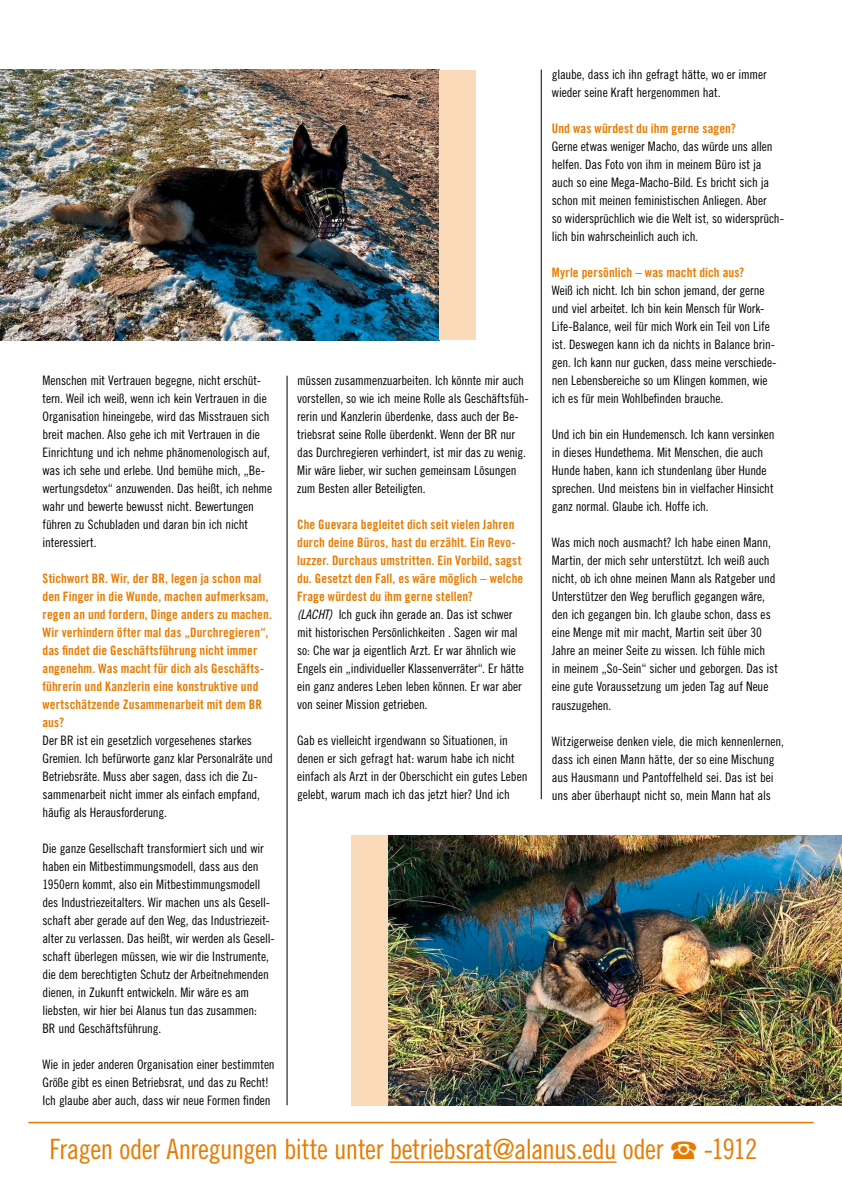
<style>
.page{position:relative;width:842px;height:1191px;background:#fff}
.page>*{position:absolute;margin:0;border:0;box-sizing:border-box;transform-origin:0 0}
.t1{font:28px "Trade Gothic LT Std Cn 18";letter-spacing:-.02em;color:#e77b00}
.t2{font:13px/18px "Trade Gothic LT Std Cn 18";letter-spacing:-.01em;color:#000}
.t3{font:13px/18px "Trade Gothic LT Std Bd Cn 20";letter-spacing:.005em;color:#e77b00}
.s1{font-family:"Trade Gothic LT Std Cn 18 Obl"}
</style>
<div class="page">
<hr style="left:390px;top:1161px;width:227px;height:1px;background:#e77b00">
<hr style="left:28px;top:1121px;width:786px;height:2px;background:#e77b00">
<hr style="left:287px;top:376px;width:1px;height:729px;background:#000">
<hr style="left:541px;top:69px;width:1px;height:730px;background:#000">
<img style="left:0;top:70px;width:439px;height:270px">
<img style="left:388px;top:835px;width:454px;height:270px">
<div style="left:439px;top:70px;width:37px;height:269px;background:#fadab9"></div>
<div style="left:351px;top:835px;width:37px;height:270px;background:#fadab9"></div>
<p class="t2" style="left:43px;top:371px;width:231px">Menschen mit Vertrauen begegne, nicht erschüt&shy;tern. Weil ich weiß, wenn ich kein Vertrauen in die Organisation hineingebe, wird das Misstrauen sich breit machen. Also gehe ich mit Vertrauen in die Einrichtung und ich nehme phänomenologisch auf, was ich sehe und erlebe. Und bemühe mich, „Be&shy;wertungsdetox“ anzuwenden. Das heißt, ich nehme wahr und bewerte bewusst nicht. Bewertungen führen zu Schubladen und daran bin ich nicht interessiert.</p>
<p class="t3" style="left:43px;top:569px;width:231px">Stichwort BR. Wir, der BR, legen ja schon mal den Finger in die Wunde, machen aufmerksam, regen an und fordern, Dinge anders zu machen.<br>Wir verhindern öfter mal das „Durchregieren“, das findet die Geschäftsführung nicht immer angenehm. Was macht für dich als Geschäfts&shy;führerin und Kanzlerin eine konstruktive und wertschätzende Zusammenarbeit mit dem BR aus?</p>
<p class="t2" style="left:43px;top:731px;width:232px">Der BR ist ein gesetzlich vorgesehenes starkes Gremien. Ich befürworte ganz klar Personalräte und Betriebsräte. Muss aber sagen, dass ich die Zu&shy;sammenarbeit nicht immer als einfach empfand, häufig als Herausforderung.</p>
<p class="t2" style="left:43px;top:839px;width:234px">Die ganze Gesellschaft transformiert sich und wir haben ein Mitbestimmungsmodell, dass aus den 1950ern kommt, also ein Mitbestimmungsmodell des Industriezeitalters. Wir machen uns als Gesell&shy;schaft aber gerade auf den Weg, das Industriezeit&shy;alter zu verlassen. Das heißt, wir werden als Gesell&shy;schaft überlegen müssen, wie wir die Instrumente, die dem berechtigten Schutz der Arbeitnehmenden dienen, in Zukunft entwickeln. Mir wäre es am liebsten, wir hier bei Alanus tun das zusammen:<br>BR und Geschäftsführung.</p>
<p class="t2" style="left:43px;top:1055px;width:234px">Wie in jeder anderen Organisation einer bestimmten<br>Größe gibt es einen Betriebsrat, und das zu Recht!<br>Ich glaube aber auch, dass wir neue Formen finden</p>
<p class="t2" style="left:297px;top:371px;width:233px">müssen zusammenzuarbeiten. Ich könnte mir auch vorstellen, so wie ich meine Rolle als Geschäftsfüh&shy;rerin und Kanzlerin überdenke, dass auch der Be&shy;triebsrat seine Rolle überdenkt. Wenn der BR nur das Durchregieren verhindert, ist mir das zu wenig.<br>Mir wäre lieber, wir suchen gemeinsam Lösungen zum Besten aller Beteiligten.</p>
<p class="t3" style="left:297px;top:515px;width:228px">Che Guevara begleitet dich seit vielen Jahren durch deine Büros, hast du erzählt. Ein Revo&shy;luzzer. Durchaus umstritten. Ein Vorbild, sagst du. Gesetzt den Fall, es wäre möglich – welche Frage würdest du ihm gerne stellen?</p>
<p class="t2" style="left:297px;top:605px;width:228px"><span class="s1">(LACHT)</span> Ich guck ihn gerade an. Das ist schwer mit historischen Persönlichkeiten . Sagen wir mal so: Che war ja eigentlich Arzt. Er war ähnlich wie Engels ein „individueller Klassenverräter“. Er hätte ein ganz anderes Leben leben können. Er war aber von seiner Mission getrieben.</p>
<p class="t2" style="left:297px;top:731px;width:232px">Gab es vielleicht irgendwann so Situationen, in denen er sich gefragt hat: warum habe ich nicht einfach als Arzt in der Oberschicht ein gutes Leben gelebt, warum mach ich das jetzt hier? Und ich</p>
<p class="t2" style="left:552px;top:65px;width:216px">glaube, dass ich ihn gefragt hätte, wo er immer wieder seine Kraft hergenommen hat.</p>
<p class="t3" style="left:552px;top:119px;width:185px">Und was würdest du ihm gerne sagen?</p>
<p class="t2" style="left:552px;top:137px;width:234px">Gerne etwas weniger Macho, das würde uns allen helfen. Das Foto von ihm in meinem Büro ist ja auch so eine Mega-Macho-Bild. Es bricht sich ja schon mit meinen feministischen Anliegen. Aber<br>so widersprüchlich wie die Welt ist, so widersprüch&shy;lich bin wahrscheinlich auch ich.</p>
<p class="t3" style="left:552px;top:263px;width:194px">Myrle persönlich – was macht dich aus?</p>
<p class="t2" style="left:552px;top:281px;width:226px">Weiß ich nicht. Ich bin schon jemand, der gerne und viel arbeitet. Ich bin kein Mensch für Work-Life-Balance, weil für mich Work ein Teil von Life ist. Deswegen kann ich da nichts in Balance brin&shy;gen. Ich kann nur gucken, dass meine verschiede&shy;nen Lebensbereiche so um Klingen kommen, wie ich es für mein Wohlbefinden brauche.</p>
<p class="t2" style="left:552px;top:425px;width:224px">Und ich bin ein Hundemensch. Ich kann versinken in dieses Hundethema. Mit Menschen, die auch Hunde haben, kann ich stundenlang über Hunde sprechen. Und meistens bin in vielfacher Hinsicht ganz normal. Glaube ich. Hoffe ich.</p>
<p class="t2" style="left:552px;top:533px;width:228px">Was mich noch ausmacht? Ich habe einen Mann, Martin, der mich sehr unterstützt. Ich weiß auch nicht, ob ich ohne meinen Mann als Ratgeber und Unterstützer den Weg beruflich gegangen wäre, den ich gegangen bin. Ich glaube schon, dass es eine Menge mit mir macht, Martin seit über 30<br>Jahre an meiner Seite zu wissen. Ich fühle mich<br>in meinem „So-Sein“ sicher und geborgen. Das ist eine gute Voraussetzung um jeden Tag auf Neue rauszugehen.</p>
<p class="t2" style="left:552px;top:731px;width:234px">Witzigerweise denken viele, die mich kennenlernen, dass ich einen Mann hätte, der so eine Mischung aus Hausmann und Pantoffelheld sei. Das ist bei uns aber überhaupt nicht so, mein Mann hat als</p>
<h1 class="t1" style="left:50px;top:1132px;width:709px">Fragen oder Anregungen bitte unter betriebsrat@alanus.edu oder ☎ -1912</h1>
</div>
